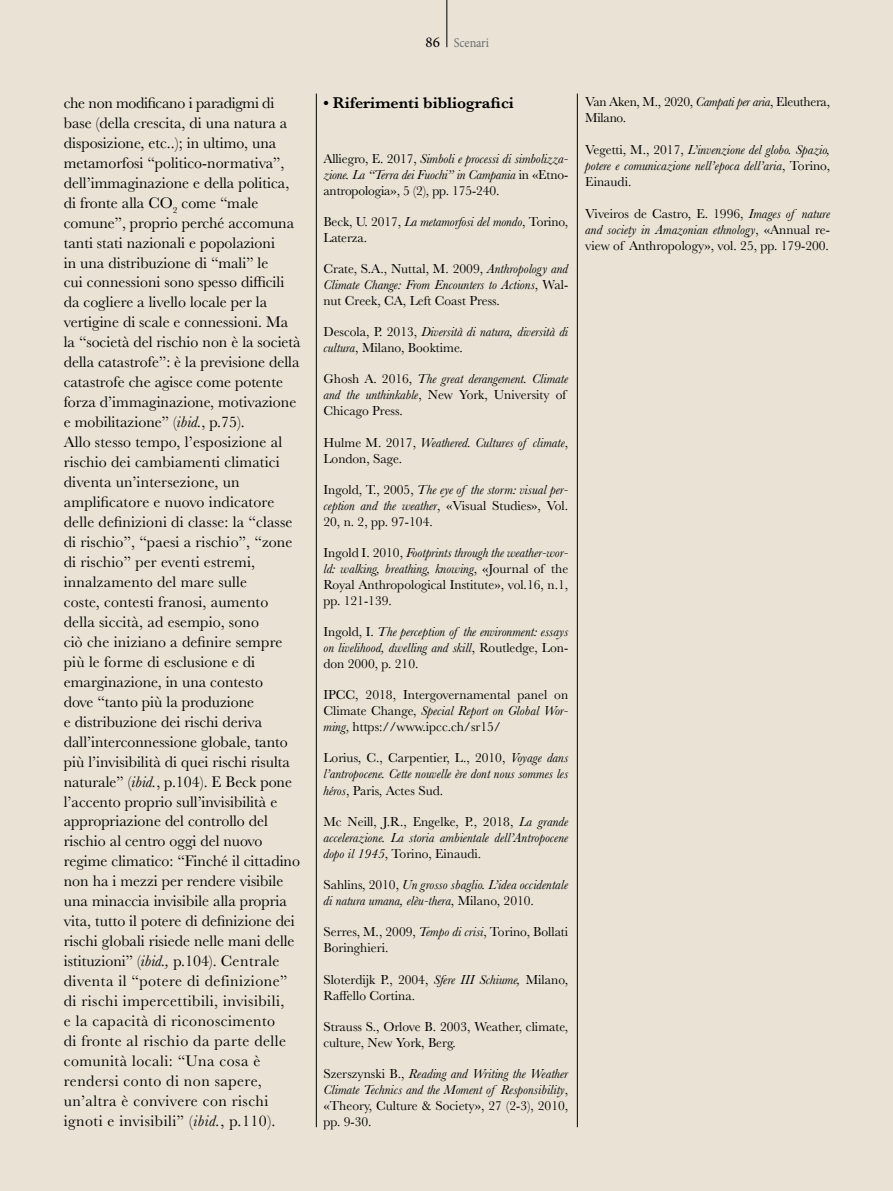
<style>
.page{position:relative;width:893px;height:1191px;background:#fff}
.page>*{position:absolute;margin:0;border:0;box-sizing:border-box;transform-origin:0 0}
.t1{font:600 16.05px "Baskerville";color:#000}
.t2{font:15.9px/20px "Baskerville";color:#000}
.t3{font:13.5px/16px "Baskerville";color:#000}
.t4{font:italic 13.5px/16px "Baskerville";color:#000;text-align:justify}
.t5{font:13.5px/16px "Baskerville";letter-spacing:-.02em;color:#000}
.t6{font:13.5px "Minion Pro";letter-spacing:-.01em;color:#6d6e71;scale:.9 1}
.s1{font-style:italic}
.s2{font-size:15px;color:#000}
.s3{font-style:normal}
</style>
<div class="page">
<div style="left:0;top:0;width:892px;height:1191px;background:#e9e2d5"></div>
<hr style="left:316px;top:94px;width:1px;height:1033px;background:#000">
<hr style="left:577px;top:94px;width:1px;height:1033px;background:#000">
<hr style="left:446px;top:0;width:1px;height:47px;background:#000">
<p class="t2" style="left:64px;top:93px;width:238px">che non modificano i paradigmi di base (della crescita, di una natura a disposizione, etc..); in ultimo, una metamorfosi “politico-normativa”, dell’immaginazione e della politica, di fronte alla CO<sub>2</sub> come “male comune”, proprio perché accomuna tanti stati nazionali e popolazioni<br>in una distribuzione di “mali” le<br>cui connessioni sono spesso difficili da cogliere a livello locale per la vertigine di scale e connessioni. Ma la “società del rischio non è la società della catastrofe”: è la previsione della catastrofe che agisce come potente forza d’immaginazione, motivazione e mobilitazione” (<span class="s1">ibid.</span>, p.75).<br>Allo stesso tempo, l’esposizione al rischio dei cambiamenti climatici diventa un’intersezione, un amplificatore e nuovo indicatore delle definizioni di classe: la “classe di rischio”, “paesi a rischio”, “zone di rischio” per eventi estremi, innalzamento del mare sulle<br>coste, contesti franosi, aumento della siccità, ad esempio, sono<br>ciò che iniziano a definire sempre più le forme di esclusione e di emarginazione, in una contesto<br>dove “tanto più la produzione<br>e distribuzione dei rischi deriva dall’interconnessione globale, tanto più l’invisibilità di quei rischi risulta naturale” (<span class="s1">ibid.</span>, p.104). E Beck pone l’accento proprio sull’invisibilità e appropriazione del controllo del rischio al centro oggi del nuovo regime climatico: “Finché il cittadino non ha i mezzi per rendere visibile una minaccia invisibile alla propria vita, tutto il potere di definizione dei rischi globali risiede nelle mani delle istituzioni” (<span class="s1">ibid.,</span> p.104). Centrale diventa il “potere di definizione” di rischi impercettibili, invisibili,<br>e la capacità di riconoscimento<br>di fronte al rischio da parte delle comunità locali: “Una cosa è rendersi conto di non sapere, un’altra è convivere con rischi ignoti e invisibili” (<span class="s1">ibid.</span>, p.110).</p>
<p class="t6" style="left:425px;top:33px;width:72px"><span class="s2">86</span> Scenari</p>
<p class="t1" style="left:323px;top:91px;width:192px">• Riferimenti bibliografici</p>
<p class="t4" style="left:323px;top:150px;width:246px"><span class="s3">Alliegro, E. 2017,</span> Simboli e processi di simbolizza&shy;zione. La “Terra dei Fuochi” in Campania <span class="s3">in «Etno&shy;antropologia», 5 (2), pp. 175-240.</span></p>
<p class="t3" style="left:323px;top:214px;width:246px">Beck, U. 2017, <span class="s1">La metamorfosi del mondo</span>, Torino,<br>Laterza.</p>
<p class="t3" style="left:323px;top:261px;width:246px;text-align:justify">Crate, S.A., Nuttal, M. 2009, <span class="s1">Anthropology and Climate Change: From Encounters to Actions</span>, Wal&shy;nut Creek, CA, Left Coast Press.</p>
<p class="t4" style="left:323px;top:324px;width:246px"><span class="s3">Descola, P. 2013,</span> Diversità di natura, diversità di cultura<span class="s3">, Milano, Booktime.</span></p>
<p class="t3" style="left:323px;top:371px;width:246px">Ghosh A. 2016, <span class="s1">The great derangement. Climate and the unthinkable</span>, New York, University of<br>Chicago Press.</p>
<p class="t4" style="left:323px;top:434px;width:246px"><span class="s3">Hulme M. 2017,</span> Weathered. Cultures of climate<span class="s3">,<br>London, Sage.</span></p>
<p class="t3" style="left:323px;top:481px;width:246px;text-align:justify">Ingold, T., 2005, <span class="s1">The eye of the storm: visual per&shy;ception and the weather</span>, «Visual Studies», Vol.<br>20, n. 2, pp. 97-104.</p>
<p class="t3" style="left:323px;top:544px;width:246px;text-align:justify">Ingold I. 2010, <span class="s1">Footprints through the weather-wor&shy;ld: walking, breathing, knowing</span>, «Journal of the Royal Anthropological Institute», vol.16, n.1, pp. 121-139.</p>
<p class="t4" style="left:323px;top:623px;width:246px"><span class="s3">Ingold, I.</span> The perception of the environment: essays on livelihood, dwelling and skill<span class="s3">, Routledge, Lon&shy;don 2000, p. 210.</span></p>
<p class="t3" style="left:323px;top:687px;width:246px;text-align:justify">IPCC, 2018, Intergovernamental panel on Climate Change, <span class="s1">Special Report on Global Wor&shy;ming</span>, https://www.ipcc.ch/sr15/</p>
<p class="t4" style="left:323px;top:750px;width:246px"><span class="s3">Lorius, C., Carpentier, L., 2010,</span> Voyage dans l’antropocene. Cette nouvelle ère dont nous sommes les héros<span class="s3">, Paris, Actes Sud.</span></p>
<p class="t4" style="left:323px;top:813px;width:246px"><span class="s3">Mc Neill, J.R., Engelke, P., 2018,</span> La grande accelerazione. La storia ambientale dell’Antropocene dopo il 1945<span class="s3">, Torino, Einaudi.</span></p>
<p class="t4" style="left:323px;top:876px;width:246px"><span class="s3">Sahlins, 2010,</span> Un grosso sbaglio. L’idea occidentale di natura umana, elèu-thera<span class="s3">, Milano, 2010.</span></p>
<p class="t3" style="left:323px;top:923px;width:246px">Serres, M., 2009, <span class="s1">Tempo di crisi</span>, Torino, Bollati<br>Boringhieri.</p>
<p class="t3" style="left:323px;top:971px;width:246px">Sloterdijk P., 2004, <span class="s1">Sfere III Schiume,</span> Milano,<br>Raffello Cortina.</p>
<p class="t3" style="left:323px;top:1019px;width:246px">Strauss S., Orlove B. 2003, Weather, climate, culture, New York, Berg.</p>
<p class="t4" style="left:323px;top:1066px;width:246px"><span class="s3">Szerszynski B.,</span> Reading and Writing the Weather Climate Technics and the Moment of Responsibility<span class="s3">, «Theory, Culture &amp; Society», 27 (2-3), 2010, pp. 9-30.</span></p>
<p class="t5" style="left:585px;top:94px;width:246px">Van Aken, M., 2020, <span class="s1">Campati per aria</span>, Eleuthera,<br>Milano.</p>
<p class="t4" style="left:585px;top:141px;width:246px"><span class="s3">Vegetti, M., 2017,</span> L’invenzione del globo. Spazio, potere e comunicazione nell’epoca dell’aria<span class="s3">, Torino, Einaudi.</span></p>
<p class="t3" style="left:585px;top:206px;width:246px;text-align:justify">Viveiros de Castro, E. 1996, <span class="s1">Images of nature and society in Amazonian ethnology</span>, «Annual re&shy;view of Anthropology», vol. 25, pp. 179-200.</p>
</div>
